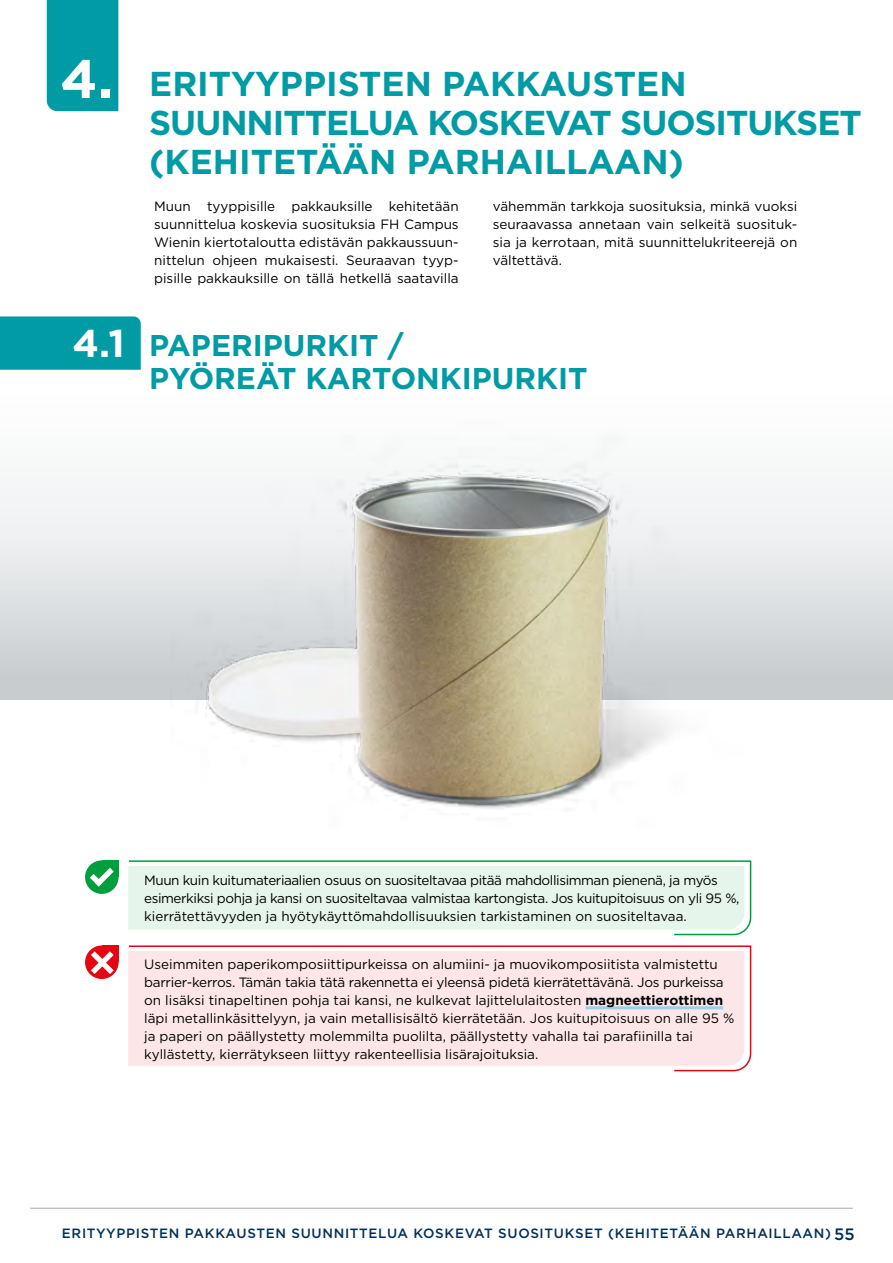
<style>
.page{position:relative;width:893px;height:1263px;background:#fff}
.page>*{position:absolute;margin:0;border:0;box-sizing:border-box;transform-origin:0 0}
.t1{font:700 54.15px "Gotham";color:#fff}
.t2{font:700 38.7px "Gotham";color:#fff}
.t3{font:700 34.5px/39px "Gotham";letter-spacing:-.02em;color:#009ba4}
.t4{font:700 30px/33px "Gotham";color:#009ba4}
.t5{font:13.5px/18px "Gotham";color:#000;text-align:justify}
.t6{font:13.5px/18px "Gotham";letter-spacing:-.03em;color:#000}
.t7{font:500 13.5px "Gotham";letter-spacing:.05em;color:#003056}
.s1{font-weight:700}
.s2{font-size:16.5px}
</style>
<div class="page">
<div style="left:0;top:345px;width:893px;height:354px;background:linear-gradient(to bottom,#fff,#ccd0d2)"></div>
<img style="left:170px;top:422px;width:580px;height:387px">
<svg style="left:128px;top:860px;width:624px;height:76px;background:#e4f4e9"></svg>
<hr style="left:30px;top:1208px;width:823px;height:1px;background:#bec3c6">
<div style="left:47px;top:0;width:71px;height:111px;background:#009ba4"></div>
<div style="left:0;top:316px;width:141px;height:54px;background:#009ba4"></div>
<div style="left:102px;top:860px;width:17px;height:17px;background:#009e3d"></div>
<div style="left:86px;top:861px;width:32px;height:32px;background:#009e3d;border-radius:50%"></div>
<div style="left:85px;top:860px;width:34px;height:34px;border:1px solid #009e3d;border-radius:50%"></div>
<svg style="left:90px;top:868px;width:24px;height:18px"></svg>
<div style="left:102px;top:945px;width:17px;height:17px;background:#e30613"></div>
<div style="left:86px;top:946px;width:32px;height:32px;background:#e30613;border-radius:50%"></div>
<div style="left:85px;top:945px;width:34px;height:34px;border:1px solid #e30613;border-radius:50%"></div>
<svg style="left:91px;top:951px;width:23px;height:23px"></svg>
<svg style="left:128px;top:945px;width:624px;height:127px;background:#fbe4e5"></svg>
<h1 class="t1" style="left:60px;top:43px;width:54px">4.</h1>
<h2 class="t2" style="left:73px;top:317px;width:54px">4.1</h2>
<h3 class="t3" style="left:149px;top:64px;width:714px">ERITYYPPISTEN PAKKAUSTEN<br>SUUNNITTELUA KOSKEVAT SUOSITUKSET (KEHITETÄÄN PARHAILLAAN)</h3>
<p class="t5" style="left:154px;top:197px;width:306px">Muun tyyppisille pakkauksille kehitetään suunnittelua koskevia suosituksia FH Campus Wienin kiertotaloutta edistävän pakkaussuun&shy;nittelun ohjeen mukaisesti. Seuraavan tyyp&shy;pisille pakkauksille on tällä hetkellä saatavilla</p>
<p class="t5" style="left:493px;top:197px;width:306px">vähemmän tarkkoja suosituksia, minkä vuoksi seuraavassa annetaan vain selkeitä suosituk&shy;sia ja kerrotaan, mitä suunnittelukriteerejä on vältettävä.</p>
<h3 class="t4" style="left:149px;top:329px;width:440px">PAPERIPURKIT /<br>PYÖREÄT KARTONKIPURKIT</h3>
<p class="t6" style="left:144px;top:871px;width:597px">Muun kuin kuitumateriaalien osuus on suositeltavaa pitää mahdollisimman pienenä, ja myös esimerkiksi pohja ja kansi on suositeltavaa valmistaa kartongista. Jos kuitupitoisuus on yli 95 %, kierrätettävyyden ja hyötykäyttömahdollisuuksien tarkistaminen on suositeltavaa.</p>
<p class="t5" style="left:144px;top:955px;width:592px;text-align:left">Useimmiten paperikomposiittipurkeissa on alumiini- ja muovikomposiitista valmistettu barrier-kerros. Tämän takia tätä rakennetta ei yleensä pidetä kierrätettävänä. Jos purkeissa on lisäksi tinapeltinen pohja tai kansi, ne kulkevat lajittelulaitosten <span class="s1">magneettierottimen </span>läpi metallinkäsittelyyn, ja vain metallisisältö kierrätetään. Jos kuitupitoisuus on alle 95 % ja paperi on päällystetty molemmilta puolilta, päällystetty vahalla tai parafiinilla tai kyllästetty, kierrätykseen liittyy rakenteellisia lisärajoituksia.</p>
<p class="t7" style="left:62px;top:1224px;width:794px">ERITYYPPISTEN PAKKAUSTEN SUUNNITTELUA KOSKEVAT SUOSITUKSET (KEHITETÄÄN PARHAILLAAN) <span class="s2">55</span></p>
</div>
